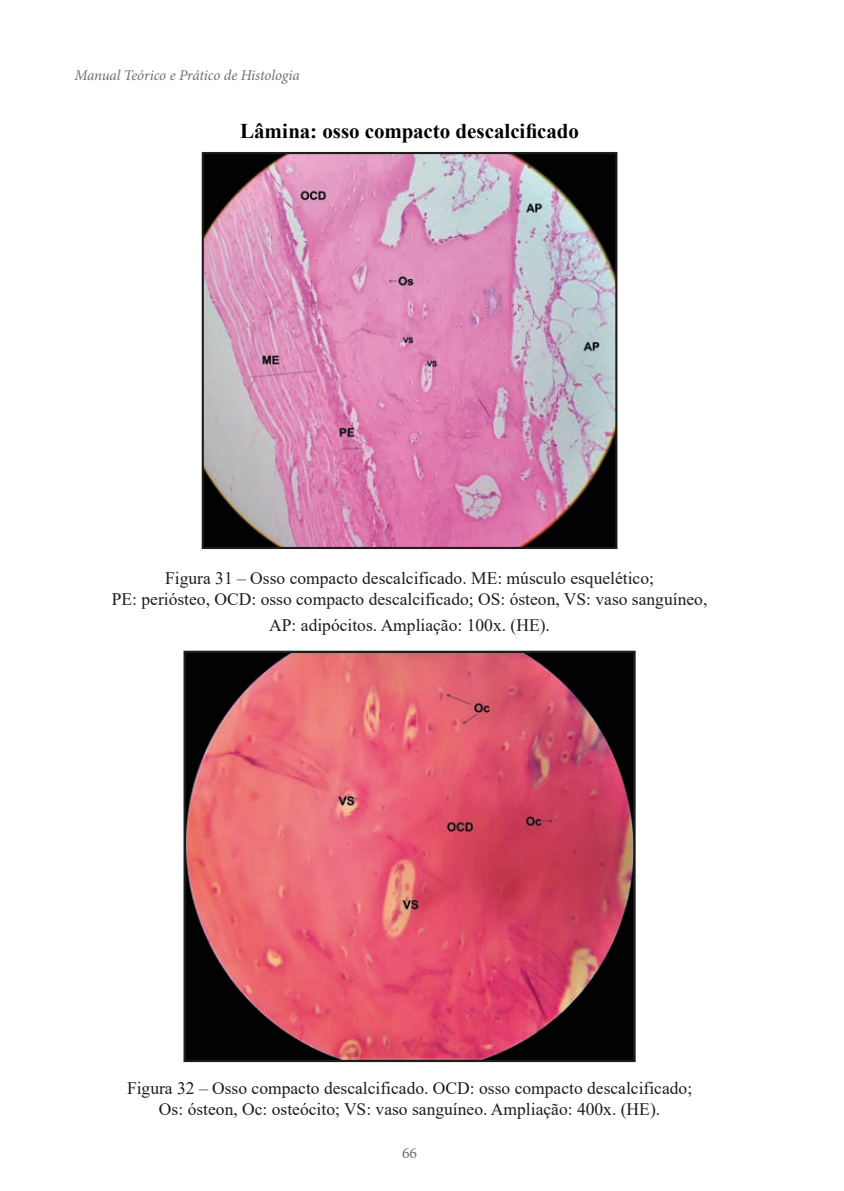
<style>
.page{position:relative;width:844px;height:1191px;background:#fff}
.page>*{position:absolute;margin:0;border:0;box-sizing:border-box;transform-origin:0 0}
.t1{font:700 21px "Times New Roman";letter-spacing:-.005em;color:#020203}
.t2{font:17.5px/21px "Times New Roman";color:#1d1d1b;text-align:center}
.t3{font:15.75px "Minion Pro";color:#70706f}
.t4{font:italic 14.88px "Minion Pro";letter-spacing:-.005em;color:#70706f}
</style>
<div class="page">
<img style="left:205px;top:155px;width:409px;height:391px">
<div style="left:202px;top:152px;width:415px;height:397px;border:2px solid #1d1d1b"></div>
<img style="left:186px;top:653px;width:446px;height:406px">
<div style="left:183px;top:650px;width:452px;height:412px;border:2px solid #1d1d1b"></div>
<p class="t4" style="left:74px;top:65px;width:227px">Manual Teórico e Prático de Histologia</p>
<p class="t1" style="left:240px;top:116px;width:340px">Lâmina: osso compacto descalcificado</p>
<p class="t2" style="left:112px;top:567px;width:597px">Figura 31 – Osso compacto descalcificado. ME: músculo esquelético;<br>PE: periósteo, OCD: osso compacto descalcificado; OS: ósteon, VS: vaso sanguíneo,</p>
<p class="t2" style="left:269px;top:614px;width:282px">AP: adipócitos. Ampliação: 100x. (HE).</p>
<p class="t2" style="left:127px;top:1076px;width:566px">Figura 32 – Osso compacto descalcificado. OCD: osso compacto descalcificado;<br>Os: ósteon, Oc: osteócito; VS: vaso sanguíneo. Ampliação: 400x. (HE).</p>
<p class="t3" style="left:402px;top:1142px;width:17px">66</p>
</div>
